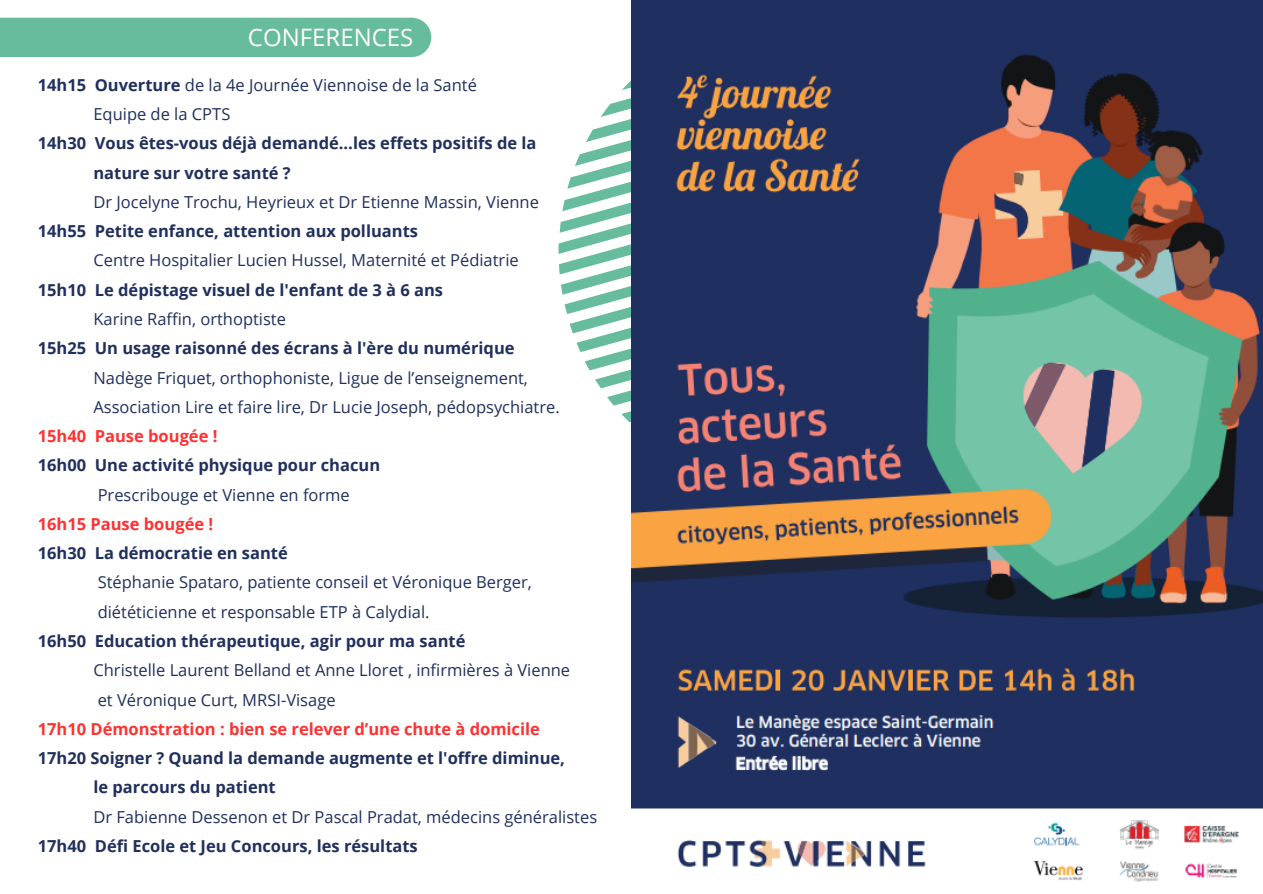
<style>
.page{position:relative;width:1263px;height:894px;background:#fff}
.page>*{position:absolute;margin:0;border:0;box-sizing:border-box;transform-origin:0 0}
.t1{font:24px "Open Sans";color:#fff}
.t2{font:16.5px "Open Sans";color:#202f5d}
.t3{font:700 16.5px "Open Sans";color:#202f5d}
.t4{font:700 16.5px "Open Sans";color:#ff3131}
.s1{font-weight:700}
</style>
<div class="page">
<svg style="left:558px;top:80px;width:73px;height:343px"></svg>
<img style="left:631px;top:0;width:632px;height:880px">
<div style="left:0;top:18px;width:431px;height:39px;background:#68bc9e"></div>
<p class="t1" style="left:248px;top:20px;width:167px">CONFERENCES</p>
<h1 class="t2" style="left:38px;top:73px;width:441px"><span class="s1">14h15 Ouverture</span> de la 4e Journée Viennoise de la Santé</h1>
<p class="t2" style="left:93px;top:102px;width:138px">Equipe de la CPTS</p>
<p class="t3" style="left:38px;top:132px;width:500px">14h30 Vous êtes-vous déjà demandé…les effets positifs de la</p>
<p class="t3" style="left:93px;top:161px;width:199px">nature sur votre santé ?</p>
<p class="t2" style="left:93px;top:190px;width:447px">Dr Jocelyne Trochu, Heyrieux et Dr Etienne Massin, Vienne</p>
<p class="t3" style="left:38px;top:219px;width:382px">14h55 Petite enfance, attention aux polluants</p>
<p class="t2" style="left:93px;top:249px;width:427px">Centre Hospitalier Lucien Hussel, Maternité et Pédiatrie</p>
<p class="t3" style="left:38px;top:278px;width:407px">15h10 Le dépistage visuel de l'enfant de 3 à 6 ans</p>
<p class="t2" style="left:93px;top:307px;width:194px">Karine Raffin, orthoptiste</p>
<p class="t3" style="left:38px;top:336px;width:478px">15h25 Un usage raisonné des écrans à l'ère du numérique</p>
<p class="t2" style="left:93px;top:366px;width:436px">Nadège Friquet, orthophoniste, Ligue de l’enseignement,</p>
<p class="t2" style="left:93px;top:395px;width:468px">Association Lire et faire lire, Dr Lucie Joseph, pédopsychiatre.</p>
<p class="t4" style="left:38px;top:424px;width:181px">15h40 Pause bougée !</p>
<p class="t3" style="left:38px;top:453px;width:344px">16h00 Une activité physique pour chacun</p>
<p class="t2" style="left:98px;top:483px;width:254px">Prescribouge et Vienne en forme</p>
<p class="t4" style="left:38px;top:512px;width:177px">16h15 Pause bougée !</p>
<p class="t3" style="left:38px;top:541px;width:252px">16h30 La démocratie en santé</p>
<p class="t2" style="left:98px;top:570px;width:436px">Stéphanie Spataro, patiente conseil et Véronique Berger,</p>
<p class="t2" style="left:98px;top:600px;width:333px">diététicienne et responsable ETP à Calydial.</p>
<p class="t3" style="left:38px;top:629px;width:429px">16h50 Education thérapeutique, agir pour ma santé</p>
<p class="t2" style="left:93px;top:658px;width:478px">Christelle Laurent Belland et Anne Lloret , infirmières à Vienne</p>
<p class="t2" style="left:98px;top:687px;width:239px">et Véronique Curt, MRSI-Visage</p>
<p class="t4" style="left:38px;top:717px;width:504px">17h10 Démonstration : bien se relever d’une chute à domicile</p>
<p class="t3" style="left:38px;top:746px;width:529px">17h20 Soigner ? Quand la demande augmente et l'offre diminue,</p>
<p class="t3" style="left:93px;top:775px;width:184px">le parcours du patient</p>
<p class="t2" style="left:93px;top:804px;width:505px">Dr Fabienne Dessenon et Dr Pascal Pradat, médecins généralistes</p>
<p class="t3" style="left:38px;top:834px;width:382px">17h40 Défi Ecole et Jeu Concours, les résultats</p>
</div>
